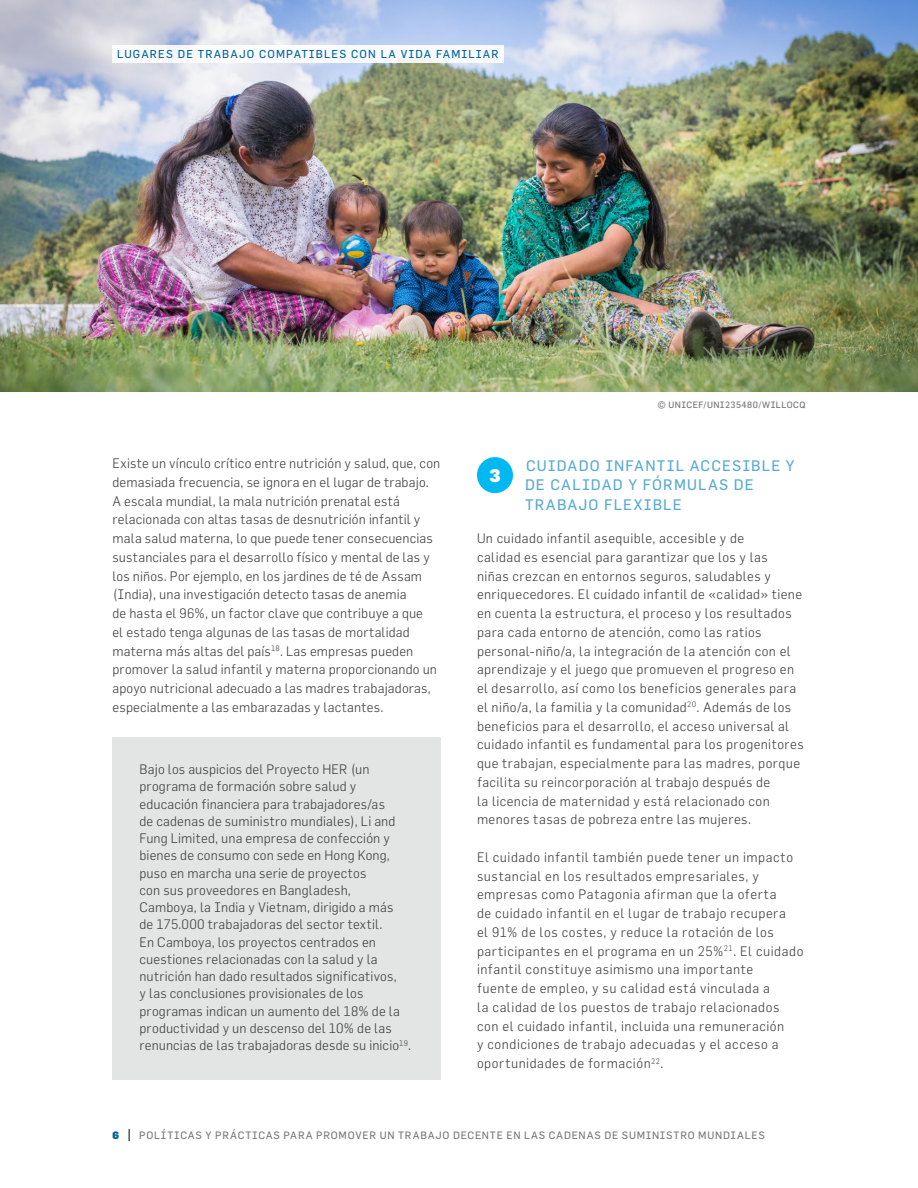
<style>
.page{position:relative;width:918px;height:1188px;background:#fff}
.page>*{position:absolute;margin:0;border:0;box-sizing:border-box;transform-origin:0 0}
.Headline_3{font:900 18px "Flama";color:#fff}
.Headline_4{font:15px/19.5px "Flama";letter-spacing:.075em;color:#59abd0}
.Text_9_10_5{font:300 13.5px/18.8px "Flama";letter-spacing:.03em;color:#414042}
.Text_9_10_5-2{font:300 13.5px/18.8px "Flama";letter-spacing:.01em;color:#414042}
.Text_9_10_5_BOXED{font:300 13.5px/17.2px "Flama";letter-spacing:.01em;color:#414042}
.t1{font:11.25px "Flama";letter-spacing:.1em;color:#00639c}
.t2{font:10.5px "Flama";letter-spacing:.075em;color:#78777a}
.t3{font:900 10.5px "Flama";color:#00639c}
.Photo_Credit{font:9px "Flama";letter-spacing:.045em;color:#707071}
</style>
<div class="page">
<svg style="left:129px;top:1129px;width:1px;height:12px"></svg>
<div style="left:112px;top:737px;width:329px;height:343px;background:#e3e4e4"></div>
<div style="left:477px;top:457px;width:36px;height:36px;background:#00b9f1;border-radius:50%"></div>
<img style="left:0;top:0;width:918px;height:392px">
<div style="left:112px;top:45px;width:392px;height:18px;background:#fff"></div>
<p class="t1" style="left:117px;top:47px;width:383px">LUGARES DE TRABAJO COMPATIBLES CON LA VIDA FAMILIAR</p>
<p class="Photo_Credit" style="left:658px;top:399px;width:149px">© UNICEF/UNI235480/WILLOCQ</p>
<p class="Text_9_10_5-2" style="left:112px;top:454px;width:329px">Existe un vínculo crítico entre nutrición y salud, que, con demasiada frecuencia, se ignora en el lugar de trabajo.<br>A escala mundial, la mala nutrición prenatal está relacionada con altas tasas de desnutrición infantil y mala salud materna, lo que puede tener consecuencias sustanciales para el desarrollo físico y mental de las y los niños. Por ejemplo, en los jardines de té de Assam (India), una investigación detecto tasas de anemia<br>de hasta el 96%, un factor clave que contribuye a que<br>el estado tenga algunas de las tasas de mortalidad materna más altas del país<sup>18</sup>. Las empresas pueden promover la salud infantil y materna proporcionando un apoyo nutricional adecuado a las madres trabajadoras, especialmente a las embarazadas y lactantes.</p>
<p class="Text_9_10_5_BOXED" style="left:140px;top:760px;width:273px">Bajo los auspicios del Proyecto HER (un programa de formación sobre salud y educación financiera para trabajadores/as<br>de cadenas de suministro mundiales), Li and Fung Limited, una empresa de confección y bienes de consumo con sede en Hong Kong, puso en marcha una serie de proyectos<br>con sus proveedores en Bangladesh, Camboya, la India y Vietnam, dirigido a más<br>de 175.000 trabajadoras del sector textil.<br>En Camboya, los proyectos centrados en cuestiones relacionadas con la salud y la nutrición han dado resultados significativos,<br>y las conclusiones provisionales de los programas indican un aumento del 18% de la productividad y un descenso del 10% de las renuncias de las trabajadoras desde su inicio<sup>19</sup>.</p>
<p class="Headline_3" style="left:489px;top:464px;width:13px">3</p>
<p class="Headline_4" style="left:525px;top:455px;width:271px">CUIDADO INFANTIL ACCESIBLE Y<br>DE CALIDAD Y FÓRMULAS DE<br>TRABAJO FLEXIBLE</p>
<p class="Text_9_10_5" style="left:477px;top:529px;width:328px">Un cuidado infantil asequible, accesible y de<br>calidad es esencial para garantizar que los y las<br>niñas crezcan en entornos seguros, saludables y enriquecedores. El cuidado infantil de «calidad» tiene en cuenta la estructura, el proceso y los resultados para cada entorno de atención, como las ratios personal-niño/a, la integración de la atención con el aprendizaje y el juego que promueven el progreso en el desarrollo, así como los beneficios generales para el niño/a, la familia y la comunidad<sup>20</sup>. Además de los beneficios para el desarrollo, el acceso universal al cuidado infantil es fundamental para los progenitores que trabajan, especialmente para las madres, porque facilita su reincorporación al trabajo después de<br>la licencia de maternidad y está relacionado con menores tasas de pobreza entre las mujeres.</p>
<p class="Text_9_10_5" style="left:477px;top:847px;width:328px">El cuidado infantil también puede tener un impacto sustancial en los resultados empresariales, y empresas como Patagonia afirman que la oferta<br>de cuidado infantil en el lugar de trabajo recupera<br>el 91% de los costes, y reduce la rotación de los participantes en el programa en un 25%<sup>21</sup>. El cuidado infantil constituye asimismo una importante<br>fuente de empleo, y su calidad está vinculada a<br>la calidad de los puestos de trabajo relacionados con el cuidado infantil, incluida una remuneración<br>y condiciones de trabajo adecuadas y el acceso a oportunidades de formación<sup>22</sup>.</p>
<p class="t3" style="left:112px;top:1129px;width:8px">6</p>
<p class="t2" style="left:139px;top:1129px;width:627px">POLÍTICAS Y PRÁCTICAS PARA PROMOVER UN TRABAJO DECENTE EN LAS CADENAS DE SUMINISTRO MUNDIALES</p>
</div>
